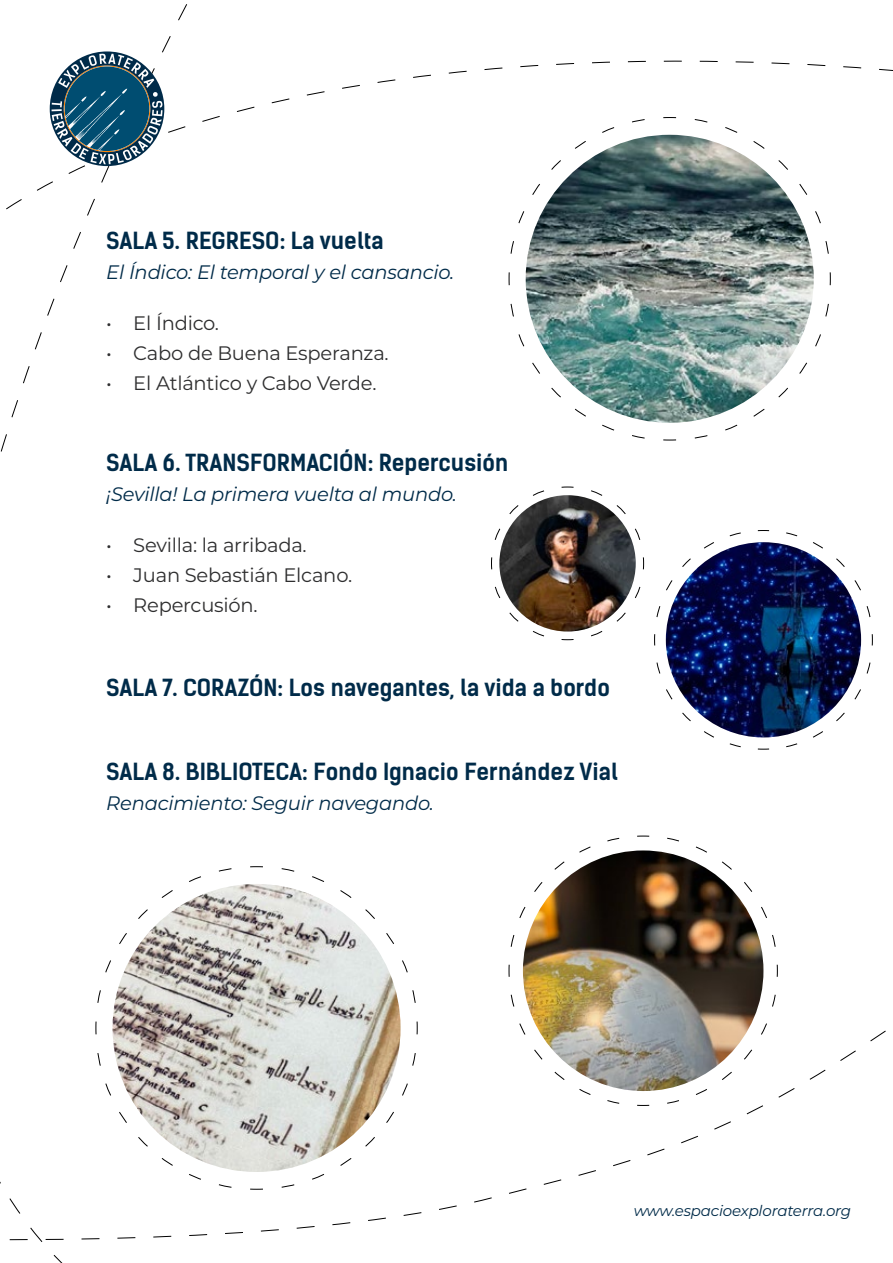
<style>
.page{position:relative;width:893px;height:1263px;background:#fff}
.page>*{position:absolute;margin:0;border:0;box-sizing:border-box;transform-origin:0 0}
.t1{font:700 22.5px "Kelson Sans";color:#002b49}
.t2{font:19.5px "Montserrat";letter-spacing:-.01em;color:#2e2e2f}
.t3{font:italic 19.5px "Montserrat";letter-spacing:-.01em;color:#002b49}
.t4{font:italic 15px "Montserrat";letter-spacing:-.01em;color:#002b49}
</style>
<div class="page">
<svg style="left:6px;top:6px;width:887px;height:243px"></svg>
<svg style="left:50px;top:51px;width:114px;height:115px"></svg>
<svg style="left:95px;top:866px;width:323px;height:324px"></svg>
<svg style="left:509px;top:117px;width:322px;height:323px"></svg>
<img style="left:509px;top:836px;width:269px;height:270px">
<img style="left:491px;top:487px;width:153px;height:153px">
<svg style="left:654px;top:530px;width:219px;height:219px"></svg>
<p class="t1" style="left:106px;top:226px;width:279px">SALA 5. REGRESO: La vuelta</p>
<p class="t3" style="left:106px;top:258px;width:349px">El Índico: El temporal y el cansancio.</p>
<p class="t2" style="left:106px;top:309px;width:114px">• El Índico.</p>
<p class="t2" style="left:106px;top:339px;width:284px">• Cabo de Buena Esperanza.</p>
<p class="t2" style="left:106px;top:369px;width:272px">• El Atlántico y Cabo Verde.</p>
<p class="t1" style="left:106px;top:448px;width:404px">SALA 6. TRANSFORMACIÓN: Repercusión</p>
<p class="t3" style="left:106px;top:480px;width:352px">¡Sevilla! La primera vuelta al mundo.</p>
<p class="t2" style="left:106px;top:531px;width:202px">• Sevilla: la arribada.</p>
<p class="t2" style="left:106px;top:561px;width:247px">• Juan Sebastián Elcano.</p>
<p class="t2" style="left:106px;top:591px;width:153px">• Repercusión.</p>
<p class="t1" style="left:106px;top:673px;width:505px">SALA 7. CORAZÓN: Los navegantes, la vida a bordo</p>
<p class="t1" style="left:106px;top:757px;width:513px">SALA 8. BIBLIOTECA: Fondo Ignacio Fernández Vial</p>
<p class="t3" style="left:106px;top:789px;width:329px">Renacimiento: Seguir navegando.</p>
<p class="t4" style="left:634px;top:1200px;width:219px">www.espacioexploraterra.org</p>
</div>
